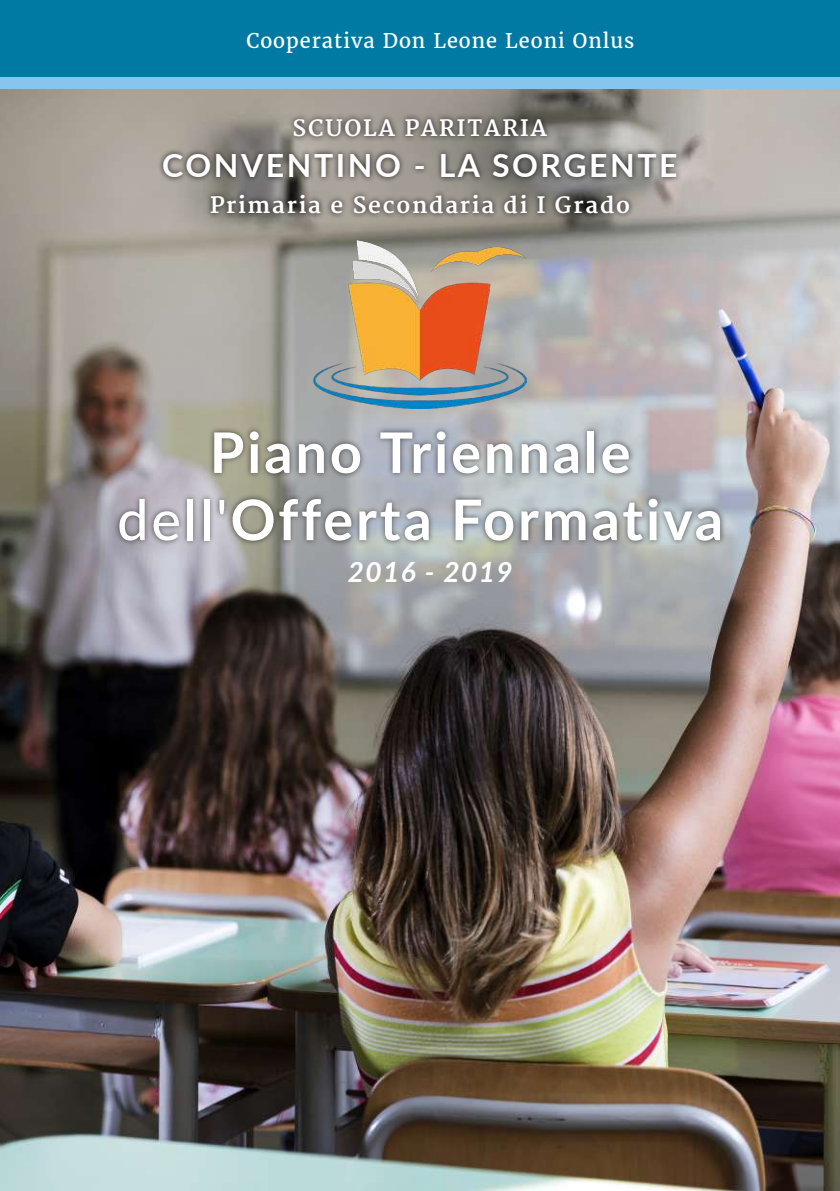
<style>
.page{position:relative;width:840px;height:1191px;background:#fff}
.page>*{position:absolute;margin:0;border:0;box-sizing:border-box;transform-origin:0 0}
.t1{font:700 56px/67.2px "Lato";letter-spacing:.05em;color:#fff;text-align:center}
.t2{font:700 32px "Lato";letter-spacing:.08em;color:#fff}
.t3{font:italic 700 28px "Lato";letter-spacing:.05em;color:#fff}
.t4{font:700 22px "Merriweather";letter-spacing:.08em;color:#fff}
.t5{font:20px "Merriweather";letter-spacing:.05em;color:#fff}
.s1{font-weight:500}
</style>
<div class="page">
<img style="left:0;top:89px;width:839px;height:1102px">
<div style="left:0;top:0;width:839px;height:83px;background:#0079a3"></div>
<div style="left:0;top:77px;width:839px;height:12px;background:#88c5ec"></div>
<svg style="left:288px;top:113px;width:264px;height:29px;background:#7e7972"></svg>
<svg style="left:205px;top:189px;width:429px;height:31px;background:#7b7670"></svg>
<svg style="left:157px;top:148px;width:525px;height:35px;background:#7a7772"></svg>
<div style="left:114px;top:425px;width:612px;height:121px;background:#231f20;opacity:.7"></div>
<img style="left:313px;top:240px;width:213px;height:169px">
<p class="t5" style="left:246px;top:28px;width:389px">Cooperativa Don Leone Leoni Onlus</p>
<p class="t4" style="left:292px;top:115px;width:256px">SCUOLA PARITARIA</p>
<h2 class="t2" style="left:162px;top:142px;width:517px">CONVENTINO - LA SORGENTE</h2>
<p class="t4" style="left:210px;top:193px;width:421px">Primaria e Secondaria di I Grado</p>
<h1 class="t1" style="left:117px;top:416px;width:607px">Piano Triennale <span class="s1">dell'</span>Offerta Formativa</h1>
<p class="t3" style="left:347px;top:551px;width:166px">2016 - 2019</p>
</div>
